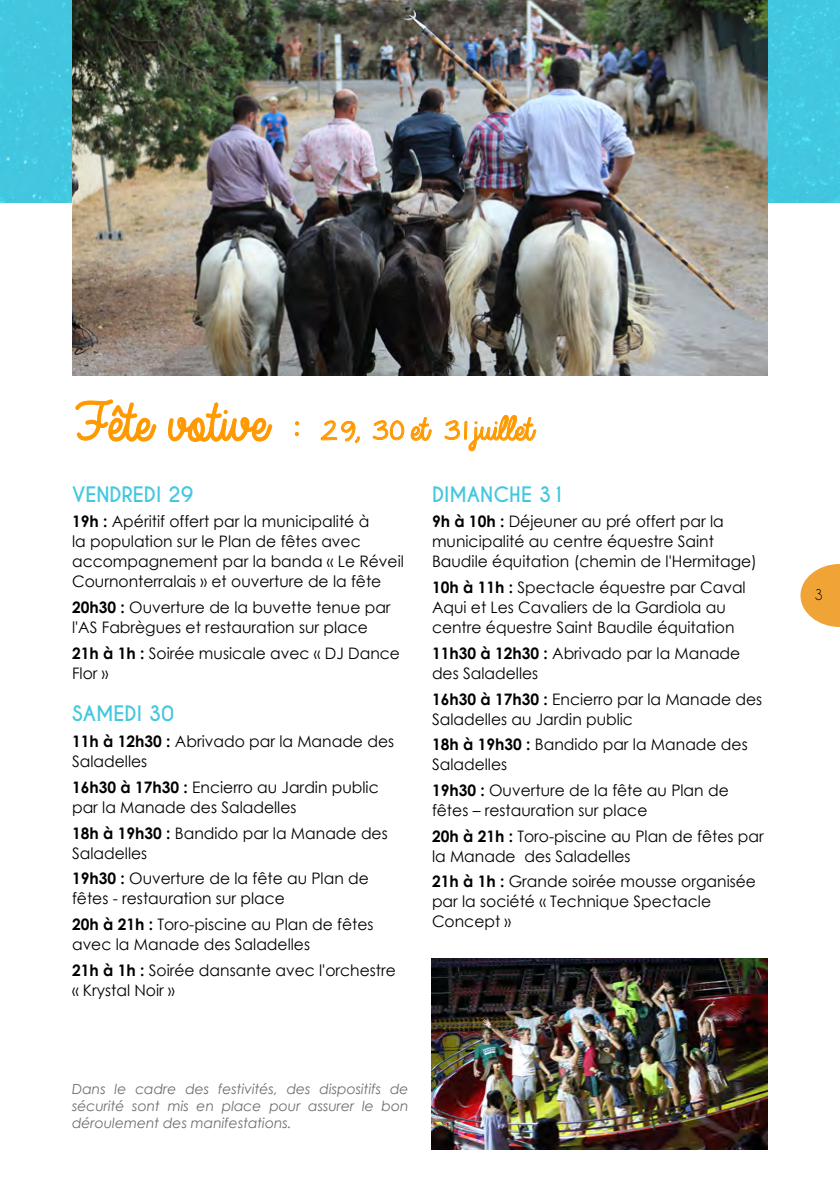
<style>
.page{position:relative;width:840px;height:1191px;background:#fff}
.page>*{position:absolute;margin:0;border:0;box-sizing:border-box;transform-origin:0 0}
.t1{font:36px "Always In My Heart";color:#fe9900}
.t2{font:700 20px "Caviar Dreams";color:#43c7de}
.t3{font:15.8px/20px "Century Gothic";color:#000}
.t4{font:italic 14px/16.8px "Century Gothic";color:#6d6e71;text-align:justify}
.t5{font:14px "Caviar Dreams";color:#000}
.s1{font-size:60px}
.s2{font-weight:700}
</style>
<div class="page">
<svg style="left:800px;top:564px;width:39px;height:63px"></svg>
<div style="left:0;top:0;width:839px;height:202px;background:#43c7df"></div>
<img style="left:72px;top:0;width:695px;height:376px">
<svg style="left:75px;top:399px;width:82px;height:43px"></svg>
<svg style="left:168px;top:402px;width:104px;height:40px"></svg>
<svg style="left:294px;top:421px;width:5px;height:16px"></svg>
<svg style="left:320px;top:420px;width:40px;height:23px"></svg>
<svg style="left:372px;top:420px;width:32px;height:21px"></svg>
<svg style="left:410px;top:417px;width:22px;height:24px"></svg>
<svg style="left:444px;top:415px;width:92px;height:37px"></svg>
<img style="left:431px;top:958px;width:336px;height:191px">
<h1 class="t1" style="left:65px;top:409px;width:463px"><span class="s1">Fête votive :</span> 29, 30 et 31 juillet</h1>
<p class="t2" style="left:72px;top:482px;width:123px">VENDREDI 29</p>
<p class="t3" style="left:72px;top:511px;width:333px"><span class="s2">19h :</span> Apéritif offert par la municipalité à<br>la population sur le Plan de fêtes avec accompagnement par la banda « Le Réveil Cournonterralais » et ouverture de la fête</p>
<p class="t3" style="left:72px;top:597px;width:320px"><span class="s2">20h30 :</span> Ouverture de la buvette tenue par l'AS Fabrègues et restauration sur place</p>
<p class="t3" style="left:72px;top:643px;width:329px"><span class="s2">21h à 1h :</span> Soirée musicale avec « DJ Dance<br>Flor »</p>
<p class="t2" style="left:72px;top:702px;width:103px">SAMEDI 30</p>
<p class="t3" style="left:72px;top:731px;width:323px"><span class="s2">11h à 12h30 :</span> Abrivado par la Manade des<br>Saladelles</p>
<p class="t3" style="left:72px;top:777px;width:308px"><span class="s2">16h30 à 17h30 :</span> Encierro au Jardin public par la Manade des Saladelles</p>
<p class="t3" style="left:72px;top:822px;width:317px"><span class="s2">18h à 19h30 :</span> Bandido par la Manade des<br>Saladelles</p>
<p class="t3" style="left:72px;top:868px;width:298px"><span class="s2">19h30 :</span> Ouverture de la fête au Plan de fêtes - restauration sur place</p>
<p class="t3" style="left:72px;top:914px;width:303px"><span class="s2">20h à 21h :</span> Toro-piscine au Plan de fêtes avec la Manade des Saladelles</p>
<p class="t3" style="left:72px;top:959px;width:325px"><span class="s2">21h à 1h :</span> Soirée dansante avec l'orchestre « Krystal Noir »</p>
<p class="t2" style="left:432px;top:482px;width:135px">DIMANCHE 31</p>
<p class="t3" style="left:432px;top:511px;width:326px"><span class="s2">9h à 10h :</span> Déjeuner au pré offert par la municipalité au centre équestre Saint<br>Baudile équitation (chemin de l'Hermitage)</p>
<p class="t3" style="left:432px;top:577px;width:315px"><span class="s2">10h à 11h :</span> Spectacle équestre par Caval<br>Aqui et Les Cavaliers de la Gardiola au centre équestre Saint Baudile équitation</p>
<p class="t3" style="left:432px;top:643px;width:310px"><span class="s2">11h30 à 12h30 :</span> Abrivado par la Manade des Saladelles</p>
<p class="t3" style="left:432px;top:688px;width:331px"><span class="s2">16h30 à 17h30 :</span> Encierro par la Manade des<br>Saladelles au Jardin public</p>
<p class="t3" style="left:432px;top:734px;width:317px"><span class="s2">18h à 19h30 :</span> Bandido par la Manade des<br>Saladelles</p>
<p class="t3" style="left:432px;top:780px;width:298px"><span class="s2">19h30 :</span> Ouverture de la fête au Plan de fêtes – restauration sur place</p>
<p class="t3" style="left:432px;top:825px;width:333px"><span class="s2">20h à 21h :</span> Toro-piscine au Plan de fêtes par la Manade des Saladelles</p>
<p class="t3" style="left:432px;top:871px;width:325px"><span class="s2">21h à 1h :</span> Grande soirée mousse organisée par la société « Technique Spectacle<br>Concept »</p>
<p class="t4" style="left:72px;top:1080px;width:338px">Dans le cadre des festivités, des dispositifs de sécurité sont mis en place pour assurer le bon déroulement des manifestations.</p>
<p class="t5" style="left:814px;top:586px;width:10px">3</p>
</div>
